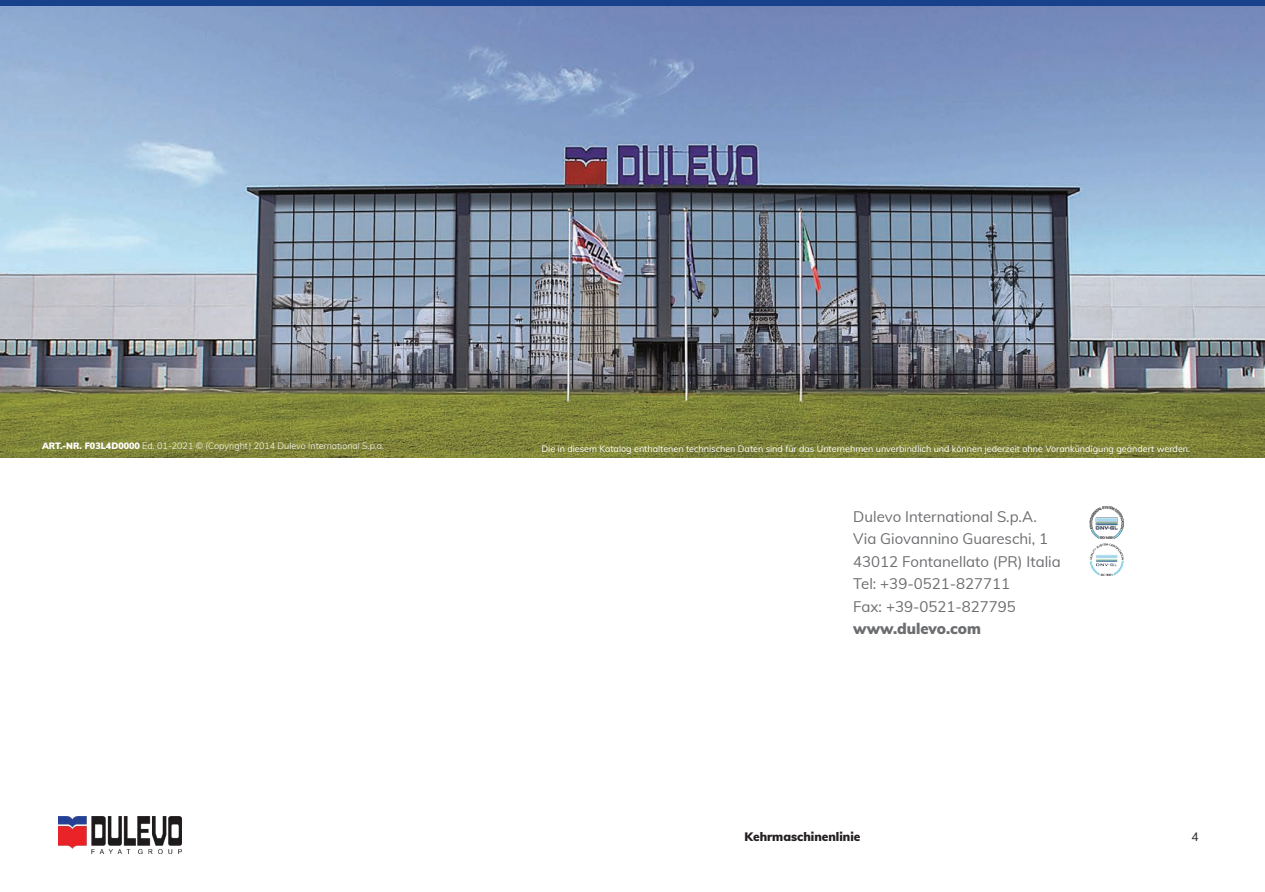
<style>
.page{position:relative;width:1265px;height:892px;background:#fff}
.page>*{position:absolute;margin:0;border:0;box-sizing:border-box;transform-origin:0 0}
.t1{font:15px "Muli";color:#6c6d70}
.t2{font:900 15px "Muli";color:#6c6d70}
.t3{font:900 12px "Muli";color:#231f20}
.t4{font:12px "Muli";color:#231f20}
.t5{font:9px "Muli";color:#fff}
.t6{font:300 9px "Muli";color:#fff}
.s1{font-weight:900}
</style>
<div class="page">
<img style="left:59px;top:817px;width:123px;height:36px">
<img style="left:0;top:6px;width:1265px;height:452px">
<img style="left:1089px;top:543px;width:35px;height:33px">
<img style="left:1089px;top:507px;width:35px;height:32px">
<div style="left:0;top:0;width:1265px;height:6px;background:#17428b"></div>
<p class="t6" style="left:42px;top:439px;width:343px"><span class="s1">ART.-NR. F03L4D0000</span> Ed. 01-2021 © (Copyright) 2014 Dulevo International S.p.a.</p>
<p class="t5" style="left:541px;top:442px;width:650px">Die in diesem Katalog enthaltenen technischen Daten sind für das Unternehmen unverbindlich und können jederzeit ohne Vorankündigung geändert werden.</p>
<p class="t1" style="left:853px;top:506px;width:185px">Dulevo International S.p.A.</p>
<p class="t1" style="left:853px;top:528px;width:196px">Via Giovannino Guareschi, 1</p>
<p class="t1" style="left:853px;top:551px;width:209px">43012 Fontanellato (PR) Italia</p>
<p class="t1" style="left:853px;top:573px;width:158px">Tel: +39-0521-827711</p>
<p class="t1" style="left:853px;top:596px;width:164px">Fax: +39-0521-827795</p>
<p class="t2" style="left:853px;top:618px;width:129px">www.dulevo.com</p>
<h2 class="t3" style="left:744px;top:827px;width:117px">Kehrmaschinenlinie</h2>
<h2 class="t4" style="left:1191px;top:827px;width:9px">4</h2>
</div>
